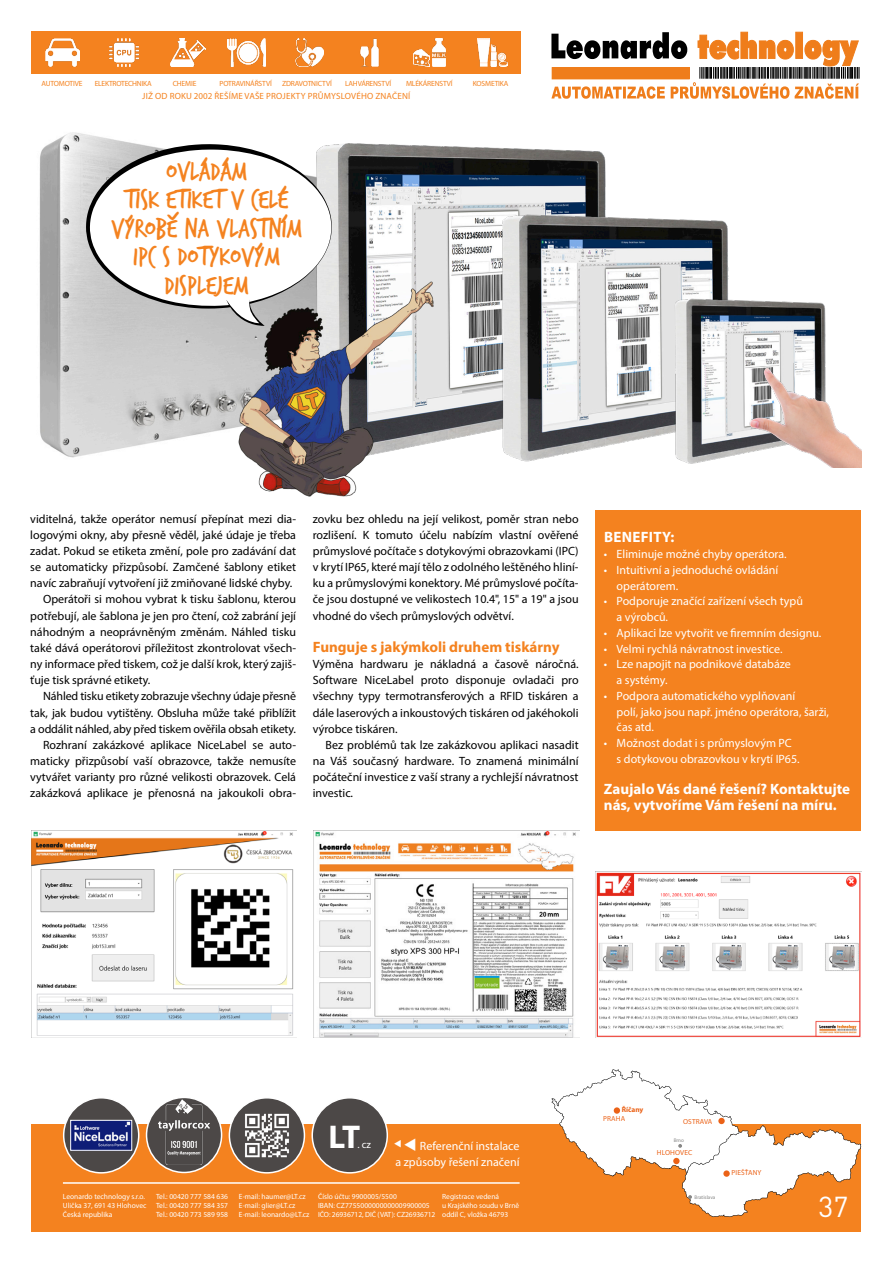
<style>
.page{position:relative;width:893px;height:1263px;background:#fff}
.page>*{position:absolute;margin:0;border:0;box-sizing:border-box;transform-origin:0 0}
.t1{font:700 33px "Myriad Pro";color:#fff}
.t2{font:28.5px "Trash Hand";color:#f4821f}
.t3{font:28.5px "DIN Pro";color:#fff}
.t4{font:700 15px/15.8px "Myriad Pro";color:#fff}
.Text_-_prni_odstavec{font:700 15px "Myriad Pro";color:#f4821f}
.t5{font:700 15px "Myriad Pro";letter-spacing:.02em;color:#fff}
.Text_-_prni_odstavec-2{font:12px/16.2px "Myriad Pro";color:#000;text-align:justify}
.t6{font:12px/16.5px "Myriad Pro";color:#fff;text-align:right}
.t7{font:10.5px "Myriad Pro";color:#fff}
.t8{font:9px "Myriad Pro";letter-spacing:.02em;color:#f4821f}
.t9{font:7.5px/9px "Myriad Pro";color:#fff}
.t10{font:7.5px "Myriad Pro";letter-spacing:-.02em;color:#f4821f}
.t11{font:900 7.35px "Myriad Pro";letter-spacing:.02em;color:#eb6217}
.t12{font:700 7.35px "Myriad Pro";color:#eb6217}
.t13{font:5.25px "Myriad Pro";color:#878786}
</style>
<div class="page">
<div style="left:32px;top:31px;width:489px;height:43px;background:#f4821f"></div>
<img style="left:46px;top:38px;width:33px;height:29px">
<img style="left:110px;top:38px;width:28px;height:29px">
<img style="left:170px;top:38px;width:36px;height:29px">
<img style="left:227px;top:38px;width:39px;height:29px">
<img style="left:477px;top:38px;width:30px;height:29px">
<img style="left:360px;top:38px;width:19px;height:29px">
<img style="left:413px;top:50px;width:17px;height:16px">
<img style="left:432px;top:39px;width:13px;height:27px">
<img style="left:295px;top:38px;width:28px;height:29px">
<svg style="left:552px;top:32px;width:308px;height:67px"></svg>
<div style="left:31px;top:1124px;width:830px;height:107px;background:#f4821f"></div>
<hr style="left:63px;top:1182px;width:457px;height:2px;background:#fff">
<svg style="left:552px;top:1069px;width:309px;height:148px"></svg>
<div style="left:312px;top:1098px;width:75px;height:75px;background:#4c4847;border-radius:50%"></div>
<div style="left:311px;top:1097px;width:77px;height:76px;border:2px solid #fff;border-radius:50%"></div>
<div style="left:229px;top:1098px;width:75px;height:75px;background:#4c4847;border-radius:50%"></div>
<div style="left:229px;top:1097px;width:76px;height:76px;border:2px solid #fff;border-radius:50%"></div>
<img style="left:245px;top:1113px;width:44px;height:45px">
<div style="left:147px;top:1097px;width:75px;height:75px;background:#4c4847;border-radius:50%"></div>
<div style="left:146px;top:1097px;width:76px;height:76px;border:2px solid #fff;border-radius:50%"></div>
<img style="left:158px;top:1099px;width:52px;height:66px">
<div style="left:64px;top:1098px;width:75px;height:75px;background:#4c4847;border-radius:50%"></div>
<div style="left:63px;top:1097px;width:76px;height:76px;border:2px solid #fff;border-radius:50%"></div>
<img style="left:72px;top:1122px;width:58px;height:26px">
<div style="left:70px;top:1120px;width:62px;height:30px;border:1px solid #fff"></div>
<img style="left:595px;top:872px;width:266px;height:166px">
<img style="left:313px;top:830px;width:266px;height:208px">
<img style="left:31px;top:831px;width:265px;height:207px">
<img style="left:39px;top:132px;width:145px;height:326px">
<img style="left:332px;top:143px;width:274px;height:123px">
<img style="left:482px;top:210px;width:247px;height:250px">
<img style="left:661px;top:295px;width:165px;height:169px">
<img style="left:747px;top:364px;width:114px;height:103px">
<div style="left:595px;top:510px;width:266px;height:321px;background:#f4821f"></div>
<img style="left:184px;top:266px;width:351px;height:231px">
<svg style="left:86px;top:144px;width:246px;height:182px"></svg>
<p class="t10" style="left:42px;top:79px;width:42px">AUTOMOTIVE</p>
<p class="t10" style="left:95px;top:79px;width:58px">ELEKTROTECHNIKA</p>
<p class="t10" style="left:173px;top:79px;width:25px">CHEMIE</p>
<p class="t10" style="left:220px;top:79px;width:54px">POTRAVINÁŘSTVÍ</p>
<p class="t10" style="left:282px;top:79px;width:51px">ZDRAVOTNICTVÍ</p>
<p class="t10" style="left:345px;top:79px;width:48px">LAHVÁRENSTVÍ</p>
<p class="t10" style="left:406px;top:79px;width:48px">MLÉKÁRENSTVÍ</p>
<p class="t10" style="left:473px;top:79px;width:37px">KOSMETIKA</p>
<p class="t8" style="left:142px;top:90px;width:270px">JIŽ OD ROKU 2002 ŘEŠÍME VAŠE PROJEKTY PRŮMYSLOVÉHO ZNAČENÍ</p>
<p class="t2" style="left:166px;top:157px;width:83px">OVLÁDÁM</p>
<p class="t2" style="left:125px;top:185px;width:165px">TISK ETIKET V CELÉ</p>
<p class="t2" style="left:111px;top:214px;width:192px">VÝROBE NA VLASTNÍM</p>
<p class="t2" style="left:133px;top:242px;width:148px">IPC S DOTYKOVÝM</p>
<p class="t2" style="left:164px;top:271px;width:86px">DISPLEJEM</p>
<p class="t2" style="left:166px;top:211px;width:16px">ˇ</p>
<p class="Text_-_prni_odstavec-2" style="left:30px;top:510px;width:267px">viditelná, takže operátor nemusí přepínat mezi dia&shy;logovými okny, aby přesně věděl, jaké údaje je třeba zadat. Pokud se etiketa změní, pole pro zadávání dat se automaticky přizpůsobí. Zamčené šablony etiket navíc zabraňují vytvoření již zmiňované lidské chyby.</p>
<p class="Text_-_prni_odstavec-2" style="left:30px;top:591px;width:267px;text-indent:13px">Operátoři si mohou vybrat k tisku šablonu, kterou potřebují, ale šablona je jen pro čtení, což zabrání její náhodným a neoprávněným změnám. Náhled tisku také dává operátorovi příležitost zkontrolovat všech&shy;ny informace před tiskem, což je další krok, který zajiš&shy;ťuje tisk správné etikety.</p>
<p class="Text_-_prni_odstavec-2" style="left:30px;top:688px;width:267px;text-indent:13px">Náhled tisku etikety zobrazuje všechny údaje přesně tak, jak budou vytištěny. Obsluha může také přiblížit a oddálit náhled, aby před tiskem ověřila obsah etikety.</p>
<p class="Text_-_prni_odstavec-2" style="left:30px;top:736px;width:267px;text-indent:13px">Rozhraní zakázkové aplikace NiceLabel se auto&shy;maticky přizpůsobí vaší obrazovce, takže nemusíte vytvářet varianty pro různé velikosti obrazovek. Celá zakázková aplikace je přenosná na jakoukoli obra-</p>
<p class="Text_-_prni_odstavec-2" style="left:313px;top:510px;width:267px">zovku bez ohledu na její velikost, poměr stran nebo rozlišení. K tomuto účelu nabízím vlastní ověřené průmyslové počítače s dotykovými obrazovkami (IPC) v krytí IP65, které mají tělo z odolného leštěného hliní&shy;ku a průmyslovými konektory. Mé průmyslové počíta&shy;če jsou dostupné ve velikostech 10.4", 15" a 19" a jsou vhodné do všech průmyslových odvětví.</p>
<p class="Text_-_prni_odstavec" style="left:313px;top:637px;width:248px">Funguje s jakýmkoli druhem tiskárny</p>
<p class="Text_-_prni_odstavec-2" style="left:313px;top:656px;width:267px">Výměna hardwaru je nákladná a časově náročná.<br>Software NiceLabel proto disponuje ovladači pro všechny typy termotransferových a RFID tiskáren a dále laserových a inkoustových tiskáren od jakéhokoli výrobce tiskáren.</p>
<p class="Text_-_prni_odstavec-2" style="left:313px;top:736px;width:267px;text-indent:13px">Bez problémů tak lze zakázkovou aplikaci nasadit na Váš současný hardware. To znamená minimální počáteční investice z vaší strany a rychlejší návratnost investic.</p>
<p class="t5" style="left:604px;top:527px;width:72px">BENEFITY:</p>
<p class="t6" style="left:604px;top:546px;width:184px">• Eliminuje možné chyby operátora.</p>
<p class="t6" style="left:604px;top:561px;width:176px">• Intuitivní a jednoduché ovládání</p>
<p class="t6" style="left:617px;top:577px;width:63px">operátorem.</p>
<p class="t6" style="left:604px;top:593px;width:201px">• Podporuje značící zařízení všech typů</p>
<p class="t6" style="left:617px;top:609px;width:53px">a výrobců.</p>
<p class="t6" style="left:604px;top:624px;width:219px">• Aplikaci lze vytvořit ve firemním designu.</p>
<p class="t6" style="left:604px;top:640px;width:180px">• Velmi rychlá návratnost investice.</p>
<p class="t6" style="left:604px;top:656px;width:189px">• Lze napojit na podnikové databáze</p>
<p class="t6" style="left:617px;top:672px;width:52px">a systémy.</p>
<p class="t6" style="left:604px;top:687px;width:193px">• Podpora automatického vyplňovaní</p>
<p class="t6" style="left:617px;top:703px;width:214px">polí, jako jsou např. jméno operátora, šarži,</p>
<p class="t6" style="left:617px;top:719px;width:39px">čas atd.</p>
<p class="t6" style="left:604px;top:735px;width:190px">• Možnost dodat i s průmyslovým PC</p>
<p class="t6" style="left:617px;top:750px;width:185px">s dotykovou obrazovkou v krytí IP65.</p>
<p class="t4" style="left:604px;top:781px;width:248px">Zaujalo Vás dané řešení? Kontaktujte nás, vytvoříme Vám řešení na míru.</p>
<h1 class="t1" style="left:329px;top:1115px;width:33px">LT</h1>
<p class="t7" style="left:357px;top:1138px;width:15px">. cz</p>
<p class="t6" style="left:395px;top:1137px;width:126px">▼ Referenční instalace a způsoby řešení značení</p>
<p class="t12" style="left:622px;top:1105px;width:23px">Říčany</p>
<p class="t11" style="left:603px;top:1114px;width:24px">PRAHA</p>
<p class="t11" style="left:683px;top:1117px;width:31px">OSTRAVA</p>
<p class="t11" style="left:657px;top:1148px;width:37px">HLOHOVEC</p>
<p class="t13" style="left:674px;top:1137px;width:12px">Brno</p>
<p class="t11" style="left:731px;top:1168px;width:32px">PIEŠŤANY</p>
<p class="t9" style="left:63px;top:1192px;width:85px">Leonardo technology s.r.o.<br>Ulička 37, 691 43 Hlohovec<br>Česká republika</p>
<p class="t9" style="left:156px;top:1192px;width:73px;text-align:justify">Tel.: 00420 777 584 636<br>Tel.: 00420 777 584 357<br>Tel.: 00420 773 589 958</p>
<p class="t9" style="left:239px;top:1192px;width:72px">E-mail: haumer@LT.cz<br>E-mail: glier@LT.cz<br>E-mail: leonardo@LT.cz</p>
<p class="t9" style="left:318px;top:1192px;width:119px">Číslo účtu: 9900005/5500<br>IBAN: CZ7755000000000009900005<br>IČO: 26936712, DIČ (VAT): CZ26936712</p>
<p class="t9" style="left:442px;top:1192px;width:78px">Registrace vedená<br>u Krajského soudu v Brně oddíl C, vložka 46793</p>
<p class="t13" style="left:695px;top:1194px;width:22px">Bratislava</p>
<h2 class="t3" style="left:819px;top:1187px;width:31px">37</h2>
</div>
